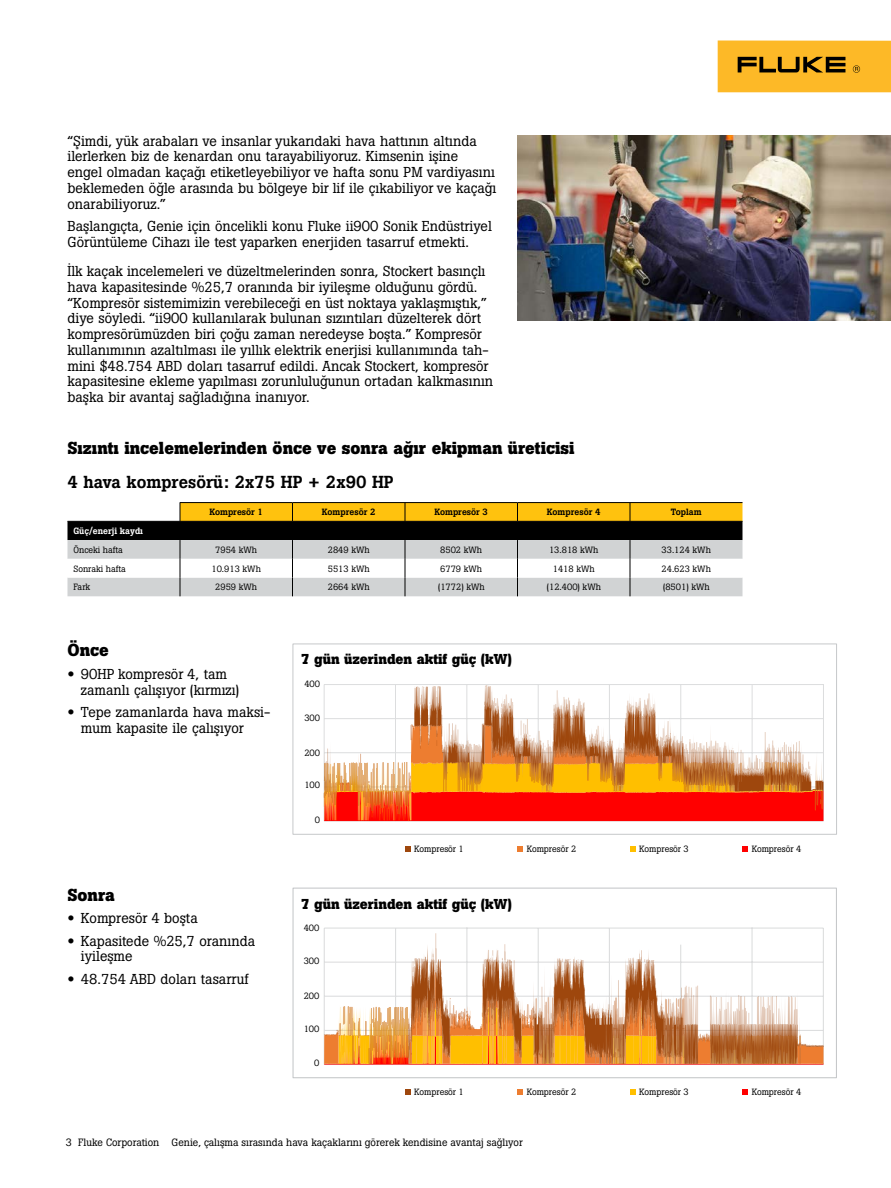
<style>
.page{position:relative;width:891px;height:1188px;background:#fff}
.page>*{position:absolute;margin:0;border:0;box-sizing:border-box;transform-origin:0 0}
.t1{font:700 17.25px "Boton Pro";color:#000}
.t2{font:500 17.25px "Boton Pro";color:#000}
.t3{font:14.25px/15.8px "Boton Pro";color:#000}
.t4{font:700 14.25px "Boton Pro";color:#000}
.t5{font:10.5px "Boton Pro";color:#000}
.t6{font:9px "Boton Pro";color:#000}
.t7{font:500 9px "Boton Pro";color:#000}
.t8{font:500 9px "Boton Pro";color:#fff}
.s1{font-family:"Helvetica Neue LT Pro"}
</style>
<div class="page">
<div style="left:718px;top:40px;width:173px;height:52px;background:#fdb927"></div>
<svg style="left:738px;top:57px;width:107px;height:15px"></svg>
<svg style="left:853px;top:65px;width:7px;height:8px"></svg>
<hr style="left:324px;top:684px;width:499px;height:1px;background:#dcddde">
<hr style="left:324px;top:821px;width:499px;height:1px;background:#dcddde">
<hr style="left:823px;top:684px;width:1px;height:137px;background:#dcddde">
<svg style="left:324px;top:685px;width:499px;height:136px"></svg>
<div style="left:293px;top:643px;width:544px;height:192px;border:1px solid #c6c8ca"></div>
<svg style="left:405px;top:846px;width:5px;height:6px"></svg>
<svg style="left:518px;top:846px;width:5px;height:6px"></svg>
<svg style="left:630px;top:846px;width:5px;height:6px"></svg>
<svg style="left:743px;top:846px;width:5px;height:6px"></svg>
<hr style="left:324px;top:928px;width:499px;height:1px;background:#dcddde">
<hr style="left:823px;top:928px;width:1px;height:136px;background:#dcddde">
<hr style="left:752px;top:928px;width:1px;height:136px;background:#dcddde">
<hr style="left:609px;top:928px;width:1px;height:136px;background:#dcddde">
<hr style="left:538px;top:928px;width:1px;height:136px;background:#dcddde">
<hr style="left:466px;top:928px;width:1px;height:136px;background:#dcddde">
<hr style="left:395px;top:928px;width:1px;height:136px;background:#dcddde">
<hr style="left:324px;top:928px;width:1px;height:136px;background:#dcddde">
<svg style="left:324px;top:933px;width:499px;height:132px"></svg>
<div style="left:293px;top:888px;width:544px;height:190px;border:1px solid #c6c8ca"></div>
<svg style="left:405px;top:1089px;width:5px;height:5px"></svg>
<svg style="left:518px;top:1089px;width:5px;height:5px"></svg>
<svg style="left:630px;top:1089px;width:5px;height:5px"></svg>
<svg style="left:743px;top:1089px;width:5px;height:5px"></svg>
<hr style="left:518px;top:502px;width:112px;height:1px;background:#000">
<hr style="left:630px;top:502px;width:113px;height:1px;background:#000">
<hr style="left:293px;top:502px;width:112px;height:1px;background:#000">
<hr style="left:405px;top:502px;width:113px;height:1px;background:#000">
<hr style="left:180px;top:502px;width:113px;height:1px;background:#000">
<svg style="left:68px;top:503px;width:675px;height:93px"></svg>
<img style="left:518px;top:135px;width:373px;height:186px">
<p class="t3" style="left:68px;top:133px;width:430px">“Şimdi, yük arabaları ve insanlar yukarıdaki hava hattının altında ilerlerken biz de kenardan onu tarayabiliyoruz. Kimsenin işine engel olmadan kaçağı etiketleyebiliyor ve hafta sonu PM vardiyasını beklemeden öğle arasında bu bölgeye bir lif ile çıkabiliyor ve kaçağı onarabiliyoruz.”</p>
<p class="t3" style="left:68px;top:218px;width:426px">Başlangıçta, Genie için öncelikli konu Fluke ii900 Sonik Endüstriyel<br>Görüntüleme Cihazı ile test yaparken enerjiden tasarruf etmekti.</p>
<p class="t3" style="left:68px;top:263px;width:427px">İlk kaçak incelemeleri ve düzeltmelerinden sonra, Stockert basınçlı hava kapasitesinde %25,7 oranında bir iyileşme olduğunu gördü. “Kompresör sistemimizin verebileceği en üst noktaya yaklaşmıştık,” diye söyledi. “ii900 kullanılarak bulunan sızıntıları düzelterek dört kompresörümüzden biri çoğu zaman neredeyse boşta.” Kompresör kullanımının azaltılması ile yıllık elektrik enerjisi kullanımında tah&shy;mini $48.754 ABD doları tasarruf edildi. Ancak Stockert, kompresör kapasitesine ekleme yapılması zorunluluğunun ortadan kalkmasının başka bir avantaj sağladığına inanıyor.</p>
<p class="t1" style="left:68px;top:437px;width:508px">Sızıntı incelemelerinden önce ve sonra ağır ekipman üreticisi</p>
<p class="t2" style="left:68px;top:470px;width:328px">4 hava kompresörü: 2x75 HP + 2x90 HP</p>
<p class="t7" style="left:209px;top:506px;width:55px">Kompresör 1</p>
<p class="t7" style="left:322px;top:506px;width:55px">Kompresör 2</p>
<p class="t7" style="left:434px;top:506px;width:55px">Kompresör 3</p>
<p class="t7" style="left:547px;top:506px;width:55px">Kompresör 4</p>
<p class="t7" style="left:671px;top:506px;width:32px">Toplam</p>
<p class="t8" style="left:73px;top:525px;width:71px">Güç/enerji kaydı</p>
<p class="t6" style="left:73px;top:544px;width:51px">Önceki hafta</p>
<p class="t6" style="left:215px;top:544px;width:43px">7954 kWh</p>
<p class="t6" style="left:328px;top:544px;width:43px">2849 kWh</p>
<p class="t6" style="left:440px;top:544px;width:43px">8502 kWh</p>
<p class="t6" style="left:549px;top:544px;width:51px">13.818 kWh</p>
<p class="t6" style="left:662px;top:544px;width:51px">33.124 kWh</p>
<p class="t6" style="left:73px;top:563px;width:54px">Sonraki hafta</p>
<p class="t6" style="left:212px;top:563px;width:51px">10.913 kWh</p>
<p class="t6" style="left:328px;top:563px;width:43px">5513 kWh</p>
<p class="t6" style="left:440px;top:563px;width:43px">6779 kWh</p>
<p class="t6" style="left:553px;top:563px;width:43px">1418 kWh</p>
<p class="t6" style="left:662px;top:563px;width:51px">24.623 kWh</p>
<p class="t6" style="left:73px;top:581px;width:18px">Fark</p>
<p class="t6" style="left:215px;top:581px;width:43px">2959 kWh</p>
<p class="t6" style="left:328px;top:581px;width:43px">2664 kWh</p>
<p class="t6" style="left:438px;top:581px;width:49px">(1772) kWh</p>
<p class="t6" style="left:546px;top:581px;width:56px">(12.400) kWh</p>
<p class="t6" style="left:663px;top:581px;width:49px">(8501) kWh</p>
<p class="t1" style="left:68px;top:639px;width:43px">Önce</p>
<p class="t3" style="left:81px;top:666px;width:160px;text-indent:-13px"><span class="s1">•</span> 90HP kompresör 4, tam zamanlı çalışıyor (kırmızı)</p>
<p class="t3" style="left:81px;top:704px;width:191px;text-indent:-13px"><span class="s1">•</span> Tepe zamanlarda hava maksi&shy;mum kapasite ile çalışıyor</p>
<p class="t1" style="left:68px;top:883px;width:49px">Sonra</p>
<p class="t3" style="left:68px;top:910px;width:132px"><span class="s1">•</span> Kompresör 4 boşta</p>
<p class="t3" style="left:81px;top:933px;width:176px;text-indent:-13px"><span class="s1">•</span> Kapasitede %25,7 oranında iyileşme</p>
<p class="t3" style="left:68px;top:971px;width:183px"><span class="s1">•</span> 48.754 ABD doları tasarruf</p>
<p class="t4" style="left:301px;top:650px;width:213px">7 gün üzerinden aktif güç (kW)</p>
<p class="t6" style="left:304px;top:678px;width:17px">400</p>
<p class="t6" style="left:304px;top:712px;width:17px">300</p>
<p class="t6" style="left:304px;top:747px;width:17px">200</p>
<p class="t6" style="left:304px;top:780px;width:17px">100</p>
<p class="t6" style="left:315px;top:814px;width:7px">0</p>
<p class="t6" style="left:414px;top:843px;width:51px">Kompresör 1</p>
<p class="t6" style="left:527px;top:843px;width:51px">Kompresör 2</p>
<p class="t6" style="left:639px;top:843px;width:51px">Kompresör 3</p>
<p class="t6" style="left:752px;top:843px;width:51px">Kompresör 4</p>
<p class="t4" style="left:301px;top:894px;width:213px">7 gün üzerinden aktif güç (kW)</p>
<p class="t6" style="left:304px;top:922px;width:17px">400</p>
<p class="t6" style="left:304px;top:955px;width:17px">300</p>
<p class="t6" style="left:304px;top:990px;width:17px">200</p>
<p class="t6" style="left:304px;top:1023px;width:17px">100</p>
<p class="t6" style="left:314px;top:1057px;width:7px">0</p>
<p class="t6" style="left:414px;top:1086px;width:51px">Kompresör 1</p>
<p class="t6" style="left:527px;top:1086px;width:51px">Kompresör 2</p>
<p class="t6" style="left:639px;top:1086px;width:51px">Kompresör 3</p>
<p class="t6" style="left:752px;top:1086px;width:51px">Kompresör 4</p>
<p class="t5" style="left:66px;top:1136px;width:458px">3 Fluke Corporation Genie, çalışma sırasında hava kaçaklarını görerek kendisine avantaj sağlıyor</p>
</div>
